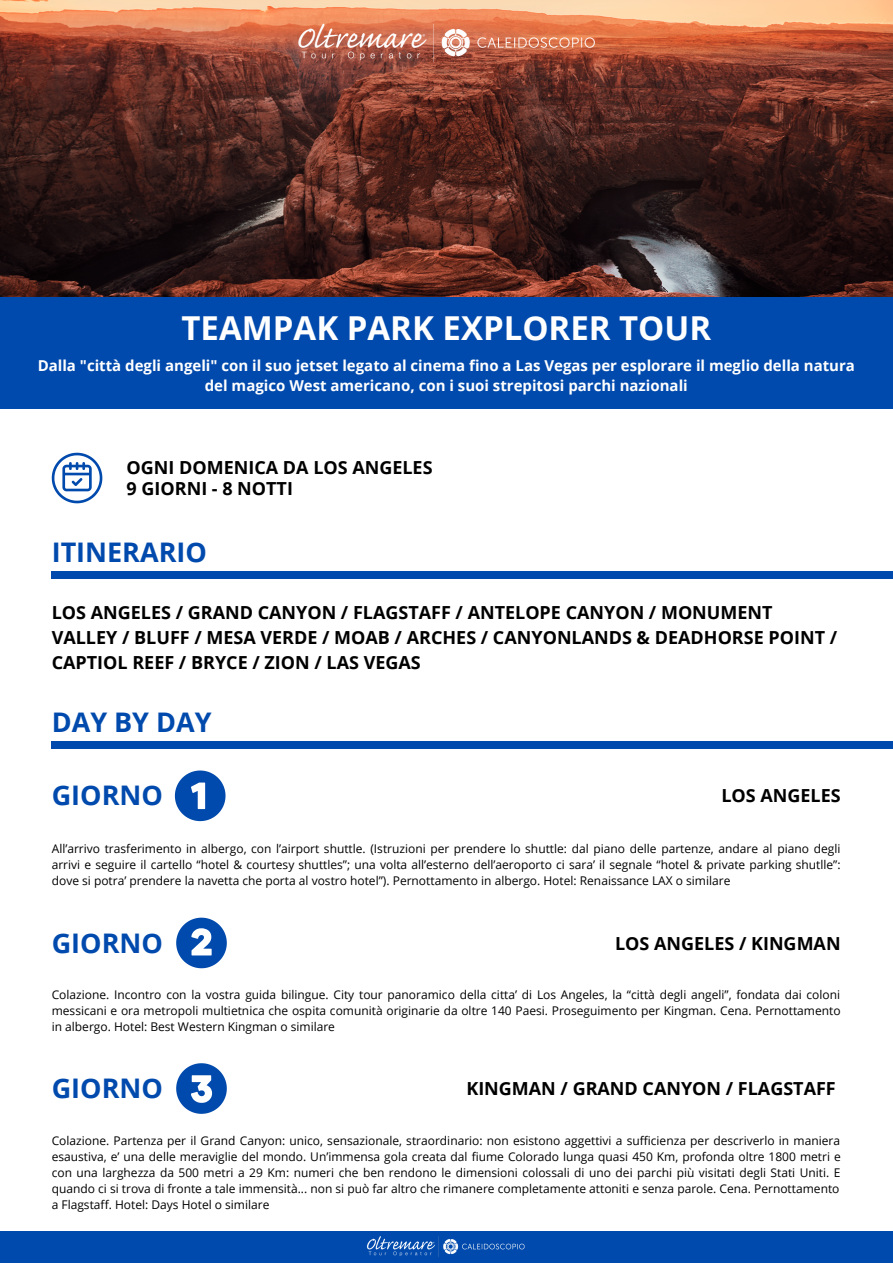
<style>
.page{position:relative;width:893px;height:1264px;background:#fff}
.page>*{position:absolute;margin:0;border:0;box-sizing:border-box;transform-origin:0 0}
.t1{font:700 33px "Open Sans";color:#fff}
.t2{font:700 27px "Open Sans";color:#004aad}
.t3{font:700 18px/24.8px "Open Sans";color:#000}
.t4{font:700 15px/20.2px "Open Sans";color:#fff;text-align:center}
.t5{font:12px/16px "Open Sans";color:#000;text-align:justify}
</style>
<div class="page">
<img style="left:0;top:0;width:892px;height:297px">
<div style="left:0;top:297px;width:892px;height:112px;background:#004aad"></div>
<div style="left:52px;top:741px;width:840px;height:7px;background:#004aad"></div>
<div style="left:52px;top:571px;width:840px;height:8px;background:#004aad"></div>
<img style="left:289px;top:19px;width:315px;height:48px">
<svg style="left:52px;top:453px;width:50px;height:50px"></svg>
<svg style="left:175px;top:770px;width:50px;height:51px"></svg>
<svg style="left:176px;top:917px;width:51px;height:51px"></svg>
<div style="left:0;top:1230px;width:892px;height:32px;background:#004aad"></div>
<img style="left:366px;top:1236px;width:159px;height:21px">
<svg style="left:176px;top:1063px;width:51px;height:50px"></svg>
<p class="t1" style="left:181px;top:304px;width:531px">TEAMPAK PARK EXPLORER TOUR</p>
<p class="t4" style="left:38px;top:354px;width:818px">Dalla "città degli angeli" con il suo jetset legato al cinema fino a Las Vegas per esplorare il meglio della natura del magico West americano, con i suoi strepitosi parchi nazionali</p>
<p class="t3" style="left:127px;top:455px;width:307px">OGNI DOMENICA DA LOS ANGELES</p>
<p class="t3" style="left:127px;top:476px;width:168px">9 GIORNI - 8 NOTTI</p>
<p class="t2" style="left:52px;top:533px;width:157px">ITINERARIO</p>
<p class="t3" style="left:52px;top:600px;width:786px">LOS ANGELES / GRAND CANYON / FLAGSTAFF / ANTELOPE CANYON / MONUMENT<br>VALLEY / BLUFF / MESA VERDE / MOAB / ARCHES / CANYONLANDS &amp; DEADHORSE POINT /<br>CAPTIOL REEF / BRYCE / ZION / LAS VEGAS</p>
<p class="t2" style="left:52px;top:703px;width:161px">DAY BY DAY</p>
<p class="t2" style="left:52px;top:776px;width:113px">GIORNO</p>
<p class="t3" style="left:721px;top:783px;width:121px">LOS ANGELES</p>
<p class="t5" style="left:52px;top:840px;width:790px">All’arrivo trasferimento in albergo, con l’airport shuttle. (Istruzioni per prendere lo shuttle: dal piano delle partenze, andare al piano degli arrivi e seguire il cartello “hotel &amp; courtesy shuttles”; una volta all’esterno dell’aeroporto ci sara’ il segnale “hotel &amp; private parking shutlle”: dove si potra’ prendere la navetta che porta al vostro hotel”). Pernottamento in albergo. Hotel: Renaissance LAX o similare</p>
<p class="t2" style="left:52px;top:924px;width:113px">GIORNO</p>
<p class="t3" style="left:615px;top:930px;width:227px">LOS ANGELES / KINGMAN</p>
<p class="t5" style="left:52px;top:986px;width:790px">Colazione. Incontro con la vostra guida bilingue. City tour panoramico della citta’ di Los Angeles, la “città degli angeli”, fondata dai coloni messicani e ora metropoli multietnica che ospita comunità originarie da oltre 140 Paesi. Proseguimento per Kingman. Cena. Pernottamento in albergo. Hotel: Best Western Kingman o similare</p>
<p class="t2" style="left:52px;top:1069px;width:113px">GIORNO</p>
<p class="t3" style="left:466px;top:1075px;width:371px">KINGMAN / GRAND CANYON / FLAGSTAFF</p>
<p class="t5" style="left:52px;top:1132px;width:790px">Colazione. Partenza per il Grand Canyon: unico, sensazionale, straordinario: non esistono aggettivi a sufficienza per descriverlo in maniera esaustiva, e’ una delle meraviglie del mondo. Un’immensa gola creata dal fiume Colorado lunga quasi 450 Km, profonda oltre 1800 metri e con una larghezza da 500 metri a 29 Km: numeri che ben rendono le dimensioni colossali di uno dei parchi più visitati degli Stati Uniti. E quando ci si trova di fronte a tale immensità... non si può far altro che rimanere completamente attoniti e senza parole. Cena. Pernottamento a Flagstaff. Hotel: Days Hotel o similare</p>
</div>
